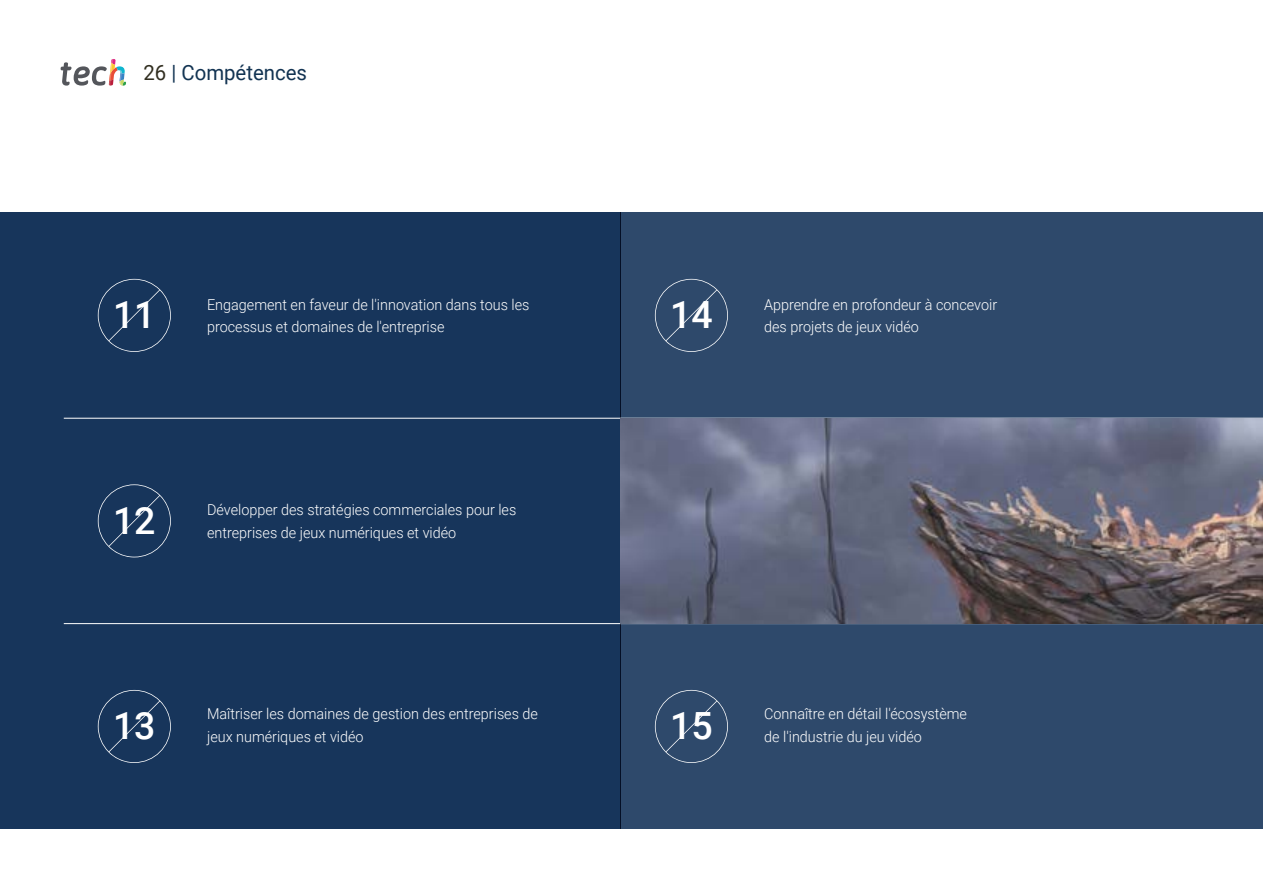
<style>
.page{position:relative;width:1263px;height:893px;background:#fff}
.page>*{position:absolute;margin:0;border:0;box-sizing:border-box;transform-origin:0 0}
.t1{font:500 37.5px "Roboto";color:#fff}
.t2{font:21px "Roboto";color:#123352}
.t3{font:300 15px/22.5px "Roboto";color:#fff;scale:.96 1}
.s1{color:#312e20}
</style>
<div class="page">
<div style="left:0;top:213px;width:621px;height:616px;background:#17355b"></div>
<div style="left:621px;top:213px;width:642px;height:616px;background:#2e496b"></div>
<svg style="left:98px;top:279px;width:73px;height:73px"></svg>
<svg style="left:98px;top:484px;width:73px;height:73px"></svg>
<svg style="left:98px;top:690px;width:73px;height:73px"></svg>
<svg style="left:655px;top:279px;width:73px;height:73px"></svg>
<svg style="left:655px;top:690px;width:73px;height:73px"></svg>
<hr style="left:64px;top:418px;width:1199px;height:1px;background:#fff">
<hr style="left:64px;top:623px;width:1199px;height:1px;background:#fff">
<img style="left:621px;top:418px;width:642px;height:206px">
<svg style="left:61px;top:59px;width:65px;height:27px"></svg>
<h2 class="t2" style="left:144px;top:57px;width:165px"><span class="s1">26</span> | Compétences</h2>
<h1 class="t1" style="left:113px;top:288px;width:44px">11</h1>
<p class="t3" style="left:207px;top:293px;width:337px">Engagement en faveur de l'innovation dans tous les processus et domaines de l'entreprise</p>
<h1 class="t1" style="left:113px;top:494px;width:44px">12</h1>
<p class="t3" style="left:207px;top:498px;width:324px">Développer des stratégies commerciales pour les entreprises de jeux numériques et vidéo</p>
<h1 class="t1" style="left:113px;top:699px;width:44px">13</h1>
<p class="t3" style="left:207px;top:702px;width:346px">Maîtriser les domaines de gestion des entreprises de jeux numériques et vidéo</p>
<h1 class="t1" style="left:670px;top:288px;width:44px">14</h1>
<p class="t3" style="left:764px;top:293px;width:244px">Apprendre en profondeur à concevoir des projets de jeux vidéo</p>
<h1 class="t1" style="left:670px;top:699px;width:44px">15</h1>
<p class="t3" style="left:764px;top:702px;width:213px">Connaître en détail l'écosystème de l'industrie du jeu vidéo</p>
</div>
